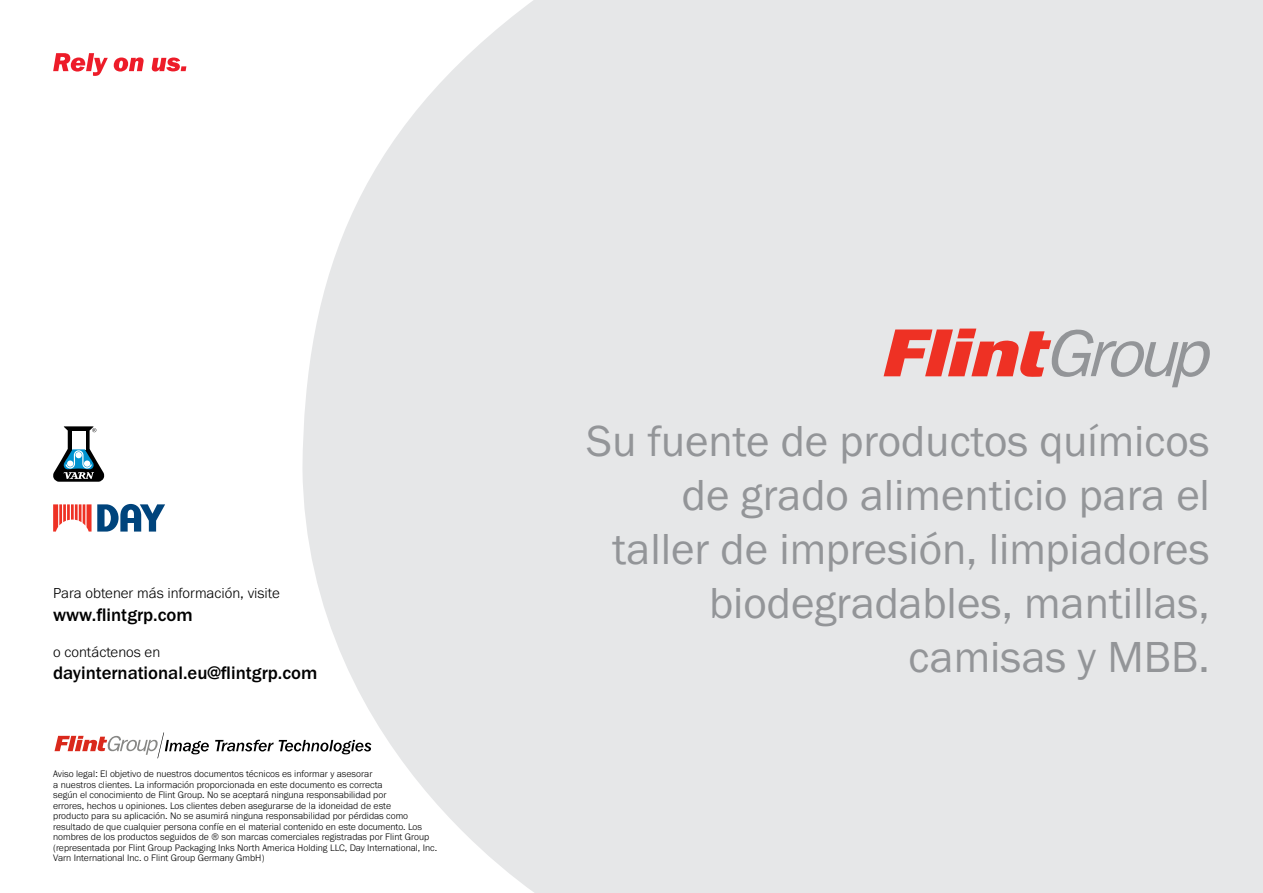
<style>
.page{position:relative;width:1263px;height:893px;background:#fff}
.page>*{position:absolute;margin:0;border:0;box-sizing:border-box;transform-origin:0 0}
.t1{font:45px/54px "Franklin Gothic URW Boo";color:#939598;text-align:right}
.t2{font:500 18.75px "Franklin Gothic URW";color:#000}
.t3{font:300 15px "Franklin Gothic URW";color:#000}
.t4{font:300 9.75px/10.5px "Franklin Gothic URW";color:#000}
</style>
<div class="page">
<div style="left:302px;top:0;width:961px;height:893px;background:#e6e7e8"></div>
<svg style="left:54px;top:0;width:480px;height:893px"></svg>
<svg style="left:53px;top:426px;width:51px;height:56px"></svg>
<svg style="left:53px;top:504px;width:112px;height:28px"></svg>
<svg style="left:215px;top:740px;width:156px;height:14px"></svg>
<svg style="left:55px;top:732px;width:154px;height:26px"></svg>
<svg style="left:53px;top:53px;width:55px;height:23px"></svg>
<svg style="left:114px;top:57px;width:30px;height:15px"></svg>
<svg style="left:152px;top:58px;width:34px;height:14px"></svg>
<svg style="left:883px;top:329px;width:327px;height:58px"></svg>
<h3 class="t3" style="left:53px;top:584px;width:228px">Para obtener más información, visite</h3>
<h2 class="t2" style="left:53px;top:603px;width:141px">www.flintgrp.com</h2>
<h3 class="t3" style="left:53px;top:642px;width:108px">o contáctenos en</h3>
<h2 class="t2" style="left:53px;top:661px;width:266px">dayinternational.eu@flintgrp.com</h2>
<p class="t4" style="left:53px;top:768px;width:386px">Aviso legal: El objetivo de nuestros documentos técnicos es informar y asesorar<br>a nuestros clientes. La información proporcionada en este documento es correcta<br>según el conocimiento de Flint Group. No se aceptará ninguna responsabilidad por<br>errores, hechos u opiniones. Los clientes deben asegurarse de la idoneidad de este<br>producto para su aplicación. No se asumirá ninguna responsabilidad por pérdidas como resultado de que cualquier persona confíe en el material contenido en este documento. Los nombres de los productos seguidos de ® son marcas comerciales registradas por Flint Group (representada por Flint Group Packaging Inks North America Holding LLC, Day International, Inc.<br>Varn International Inc. o Flint Group Germany GmbH)</p>
<h1 class="t1" style="left:586px;top:414px;width:625px">Su fuente de productos químicos de grado alimenticio para el taller de impresión, limpiadores biodegradables, mantillas, camisas y MBB.</h1>
</div>
